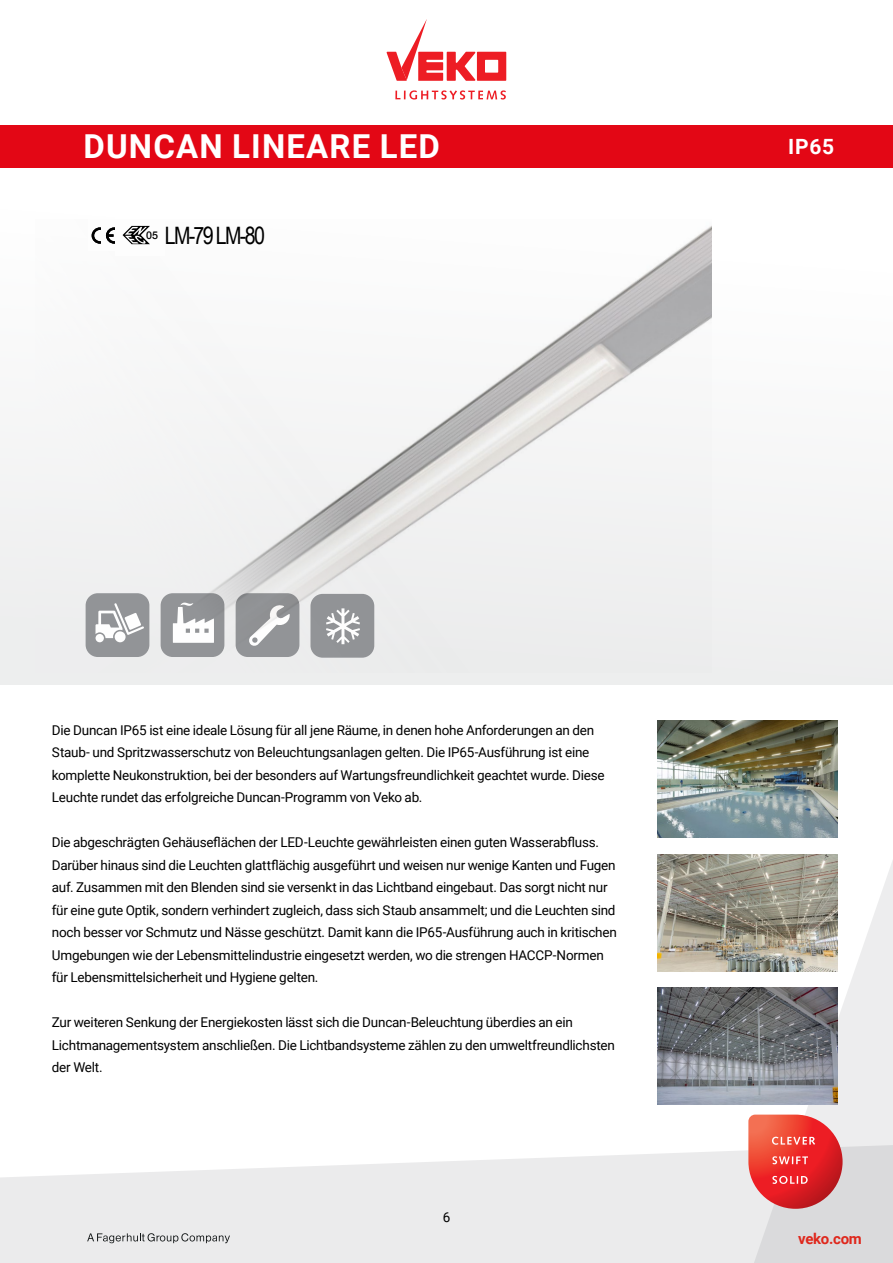
<style>
.page{position:relative;width:893px;height:1263px;background:#fff}
.page>*{position:absolute;margin:0;border:0;box-sizing:border-box;transform-origin:0 0}
.t1{font:700 33px "Roboto";letter-spacing:.035em;color:#fff}
.t2{font:24px "Arial Narrow";letter-spacing:-.07em;color:#000}
.t3{font:700 21px "Roboto";color:#fff}
.t4{font:700 15px "Roboto";letter-spacing:-.02em;color:#df271c}
.t5{font:13.5px/22.5px "Roboto";letter-spacing:-.02em;color:#000}
.t6{font:500 10.65px "Helvetica Neue";color:#000}
</style>
<div class="page">
<svg style="left:0;top:1150px;width:748px;height:113px;background:#ededee"></svg>
<svg style="left:748px;top:860px;width:145px;height:403px"></svg>
<svg style="left:395px;top:90px;width:111px;height:10px"></svg>
<svg style="left:386px;top:19px;width:120px;height:62px"></svg>
<svg style="left:748px;top:1114px;width:94px;height:95px;background:#e65653"></svg>
<svg style="left:87px;top:1233px;width:143px;height:10px"></svg>
<div style="left:0;top:162px;width:893px;height:523px;background:linear-gradient(to bottom,#fff,#edeeee)"></div>
<img style="left:657px;top:721px;width:181px;height:117px">
<img style="left:657px;top:854px;width:181px;height:117px">
<img style="left:657px;top:987px;width:181px;height:117px">
<div style="left:115px;top:213px;width:50px;height:43px;background:#fff"></div>
<img style="left:35px;top:219px;width:676px;height:454px">
<div style="left:0;top:125px;width:893px;height:43px;background:#e30715"></div>
<h1 class="t1" style="left:83px;top:123px;width:358px">DUNCAN LINEARE LED</h1>
<p class="t6" style="left:146px;top:226px;width:13px">05</p>
<h2 class="t2" style="left:165px;top:218px;width:102px">LM-79 LM-80</h2>
<h1 class="t1" style="left:779px;top:128px;width:74px">IP65</h1>
<h3 class="t3" style="left:788px;top:132px;width:47px">IP65</h3>
<p class="t5" style="left:52px;top:718px;width:554px">Die Duncan IP65 ist eine ideale Lösung für all jene Räume, in denen hohe Anforderungen an den Staub- und Spritzwasserschutz von Beleuchtungsanlagen gelten. Die IP65-Ausführung ist eine komplette Neukonstruktion, bei der besonders auf Wartungsfreundlichkeit geachtet wurde. Diese Leuchte rundet das erfolgreiche Duncan-Programm von Veko ab.</p>
<p class="t5" style="left:52px;top:831px;width:566px">Die abgeschrägten Gehäuseflächen der LED-Leuchte gewährleisten einen guten Wasserabfluss.<br>Darüber hinaus sind die Leuchten glattflächig ausgeführt und weisen nur wenige Kanten und Fugen auf. Zusammen mit den Blenden sind sie versenkt in das Lichtband eingebaut. Das sorgt nicht nur für eine gute Optik, sondern verhindert zugleich, dass sich Staub ansammelt; und die Leuchten sind noch besser vor Schmutz und Nässe geschützt. Damit kann die IP65-Ausführung auch in kritischen Umgebungen wie der Lebensmittelindustrie eingesetzt werden, wo die strengen HACCP-Normen für Lebensmittelsicherheit und Hygiene gelten.</p>
<p class="t5" style="left:52px;top:1011px;width:564px">Zur weiteren Senkung der Energiekosten lässt sich die Duncan-Beleuchtung überdies an ein<br>Lichtmanagementsystem anschließen. Die Lichtbandsysteme zählen zu den umweltfreundlichsten der Welt.</p>
<p class="t5" style="left:443px;top:1205px;width:9px">6</p>
<p class="t4" style="left:798px;top:1228px;width:65px">veko.com</p>
</div>
